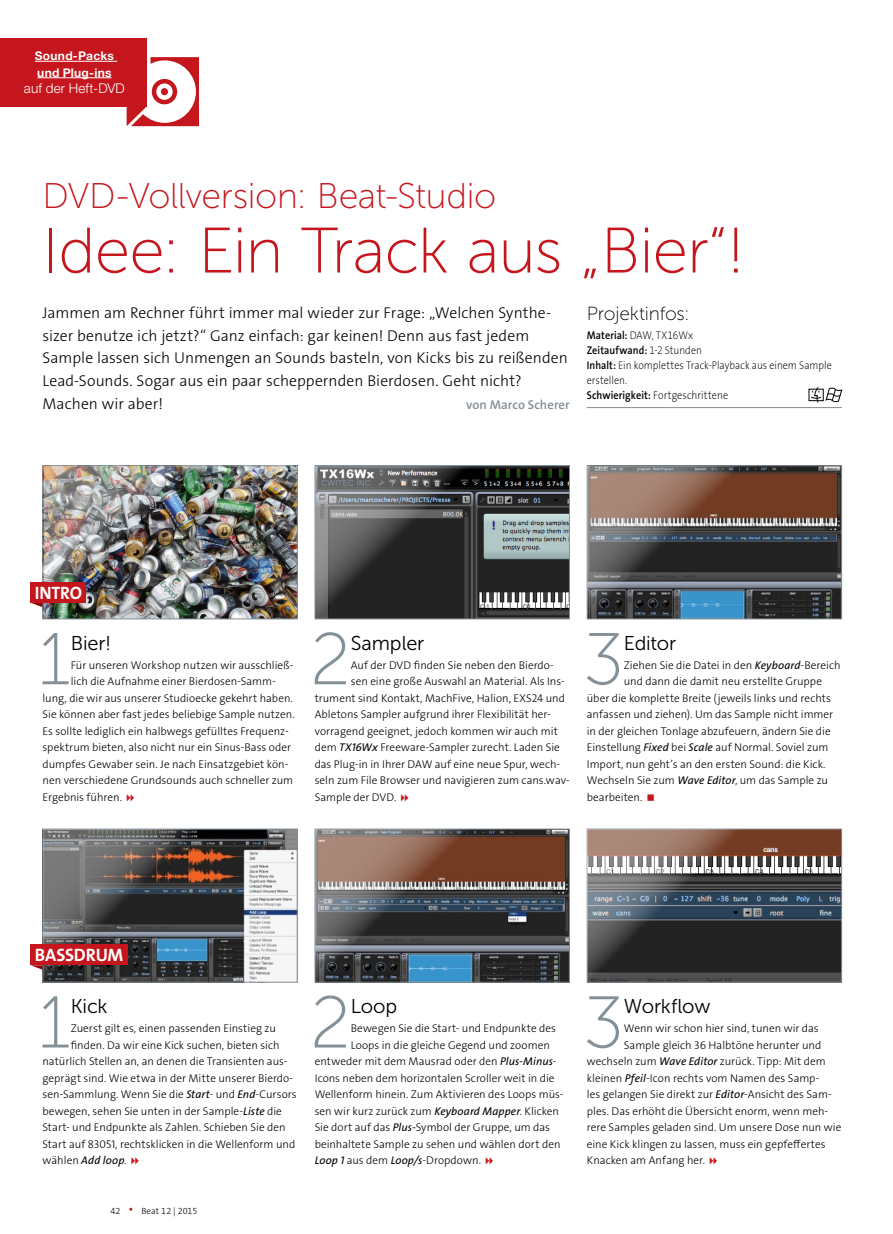
<style>
.page{position:relative;width:893px;height:1234px;background:#fff}
.page>*{position:absolute;margin:0;border:0;box-sizing:border-box;transform-origin:0 0}
.t1{font:73.05px "Museo Sans 100";color:#839097}
.t2{font:64.2px "Museo Sans 100";letter-spacing:-.015em;color:#c4161c}
.t3{font:35.7px "Museo Sans 100";letter-spacing:-.01em;color:#c4161c}
.t4{font:19.95px "Museo Sans 300";letter-spacing:-.005em;color:#000}
.t5{font:18.9px "Museo Sans 100";letter-spacing:-.01em;color:#000}
.t6{font:700 18px "The Sans Os F";letter-spacing:-.01em;color:#fff}
.t7{font:300 15.6px/22.8px "The Sans Os F";color:#000}
.t8{font:300 13.5px "Helvetica Neue LT Std";letter-spacing:.01em;color:#fff}
.t9{font:600 12.9px "The Sans Os F";letter-spacing:.005em;color:#839097}
.t10{font:700 12px/16.5px "Helvetica Neue LT Std";letter-spacing:.02em;color:#fff}
.t11{font:200 11.4px "The Sans Os F";letter-spacing:.005em;color:#000;scale:.9 1}
.t12{font:300 11.25px "The Sans Os F";color:#000}
.t13{font:200 11.25px/14.7px "The Sans Os F";color:#000;scale:.9 1}
.t14{font:300 9px "The Sans Os F";color:#000}
.s1{font-weight:600}
.s2{font-weight:400;font-style:italic}
</style>
<div class="page">
<img style="left:43px;top:829px;width:255px;height:153px">
<img style="left:315px;top:829px;width:255px;height:153px">
<img style="left:587px;top:466px;width:255px;height:153px">
<img style="left:315px;top:466px;width:255px;height:153px">
<img style="left:44px;top:466px;width:254px;height:153px">
<img style="left:587px;top:829px;width:255px;height:153px">
<hr style="left:587px;top:407px;width:255px;height:1px;background:#839097">
<svg style="left:31px;top:602px;width:12px;height:5px"></svg>
<svg style="left:31px;top:965px;width:12px;height:4px"></svg>
<svg style="left:811px;top:387px;width:31px;height:16px"></svg>
<svg style="left:127px;top:38px;width:72px;height:88px"></svg>
<div style="left:0;top:38px;width:146px;height:69px;background:#c4161c"></div>
<hr style="left:35px;top:61px;width:82px;height:1px;background:#fff">
<hr style="left:37px;top:77px;width:75px;height:1px;background:#fff">
<div style="left:31px;top:582px;width:55px;height:20px;background:#c4161c"></div>
<div style="left:31px;top:944px;width:97px;height:21px;background:#c4161c"></div>
<p class="t10" style="left:35px;top:47px;width:81px">Sound-Packs und Plug-ins</p>
<p class="t8" style="left:24px;top:80px;width:102px">auf der Heft-DVD</p>
<h3 class="t3" style="left:43px;top:177px;width:455px">DVD-Vollversion: Beat-Studio</h3>
<h2 class="t2" style="left:43px;top:216px;width:704px">Idee: Ein Track aus „Bier“!</h2>
<p class="t7" style="left:43px;top:301px;width:527px">Jammen am Rechner führt immer mal wieder zur Frage: „Welchen Synthe&shy;sizer benutze ich jetzt?“ Ganz einfach: gar keinen! Denn aus fast jedem Sample lassen sich Unmengen an Sounds basteln, von Kicks bis zu reißenden Lead-Sounds. Sogar aus ein paar scheppernden Bierdosen. Geht nicht?<br>Machen wir aber!</p>
<h3 class="t5" style="left:587px;top:304px;width:104px">Projektinfos:</h3>
<p class="t13" style="left:587px;top:328px;width:274px"><span class="s1">Material:</span> DAW, TX16Wx<br><span class="s1">Zeitaufwand:</span> 1-2 Stunden<br><span class="s1">Inhalt:</span> Ein komplettes Track-Playback aus einem Sample erstellen.</p>
<p class="t11" style="left:587px;top:387px;width:159px"><span class="s1">Schwierigkeit:</span> Fortgeschrittene</p>
<p class="t9" style="left:466px;top:396px;width:105px">von Marco Scherer</p>
<h3 class="t6" style="left:35px;top:580px;width:49px">INTRO</h3>
<h1 class="t1" style="left:38px;top:620px;width:34px">1</h1>
<h3 class="t4" style="left:71px;top:632px;width:42px">Bier!</h3>
<p class="t12" style="left:71px;top:657px;width:224px">Für unseren Workshop nutzen wir ausschließ-</p>
<p class="t12" style="left:71px;top:674px;width:207px">lich die Aufnahme einer Bierdosen-Samm-</p>
<p class="t12" style="left:43px;top:690px;width:252px">lung, die wir aus unserer Studioecke gekehrt haben.</p>
<p class="t12" style="left:43px;top:707px;width:254px">Sie können aber fast jedes beliebige Sample nutzen.</p>
<p class="t12" style="left:43px;top:723px;width:248px">Es sollte lediglich ein halbwegs gefülltes Frequenz-</p>
<p class="t12" style="left:43px;top:740px;width:250px">spektrum bieten, also nicht nur ein Sinus-Bass oder</p>
<p class="t12" style="left:43px;top:756px;width:247px">dumpfes Gewaber sein. Je nach Einsatzgebiet kön-</p>
<p class="t12" style="left:43px;top:773px;width:252px">nen verschiedene Grundsounds auch schneller zum</p>
<p class="t12" style="left:43px;top:789px;width:81px">Ergebnis führen.</p>
<h1 class="t1" style="left:310px;top:620px;width:42px">2</h1>
<h3 class="t4" style="left:351px;top:632px;width:75px">Sampler</h3>
<p class="t12" style="left:351px;top:657px;width:205px">Auf der DVD finden Sie neben den Bierdo-</p>
<p class="t12" style="left:351px;top:674px;width:216px">sen eine große Auswahl an Material. Als Ins-</p>
<p class="t12" style="left:315px;top:690px;width:252px">trument sind Kontakt, MachFive, Halion, EXS24 und</p>
<p class="t12" style="left:315px;top:707px;width:238px">Abletons Sampler aufgrund ihrer Flexibilität her-</p>
<p class="t12" style="left:315px;top:723px;width:245px">vorragend geeignet, jedoch kommen wir auch mit</p>
<p class="t12" style="left:315px;top:740px;width:247px">dem <span class="s2">TX16Wx</span> Freeware-Sampler zurecht. Laden Sie</p>
<p class="t12" style="left:315px;top:756px;width:247px">das Plug-in in Ihrer DAW auf eine neue Spur, wech-</p>
<p class="t12" style="left:315px;top:773px;width:257px">seln zum File Browser und navigieren zum cans.wav-</p>
<p class="t12" style="left:315px;top:789px;width:83px">Sample der DVD.</p>
<h1 class="t1" style="left:583px;top:620px;width:42px">3</h1>
<h3 class="t4" style="left:624px;top:632px;width:54px">Editor</h3>
<p class="t12" style="left:624px;top:657px;width:218px">Ziehen Sie die Datei in den <span class="s2">Keyboard</span>-Bereich</p>
<p class="t12" style="left:624px;top:674px;width:200px">und dann die damit neu erstellte Gruppe</p>
<p class="t12" style="left:587px;top:690px;width:246px">über die komplette Breite (jeweils links und rechts</p>
<p class="t12" style="left:587px;top:707px;width:248px">anfassen und ziehen). Um das Sample nicht immer</p>
<p class="t12" style="left:587px;top:723px;width:245px">in der gleichen Tonlage abzufeuern, ändern Sie die</p>
<p class="t12" style="left:587px;top:740px;width:243px">Einstellung <span class="s2">Fixed</span> bei <span class="s2">Scale</span> auf Normal. Soviel zum</p>
<p class="t12" style="left:587px;top:756px;width:240px">Import, nun geht’s an den ersten Sound: die Kick.</p>
<p class="t12" style="left:587px;top:773px;width:243px">Wechseln Sie zum <span class="s2">Wave Editor</span>, um das Sample zu</p>
<p class="t12" style="left:587px;top:789px;width:57px">bearbeiten.</p>
<h3 class="t6" style="left:35px;top:943px;width:90px">BASSDRUM</h3>
<h1 class="t1" style="left:38px;top:983px;width:34px">1</h1>
<h3 class="t4" style="left:71px;top:995px;width:38px">Kick</h3>
<p class="t12" style="left:71px;top:1020px;width:207px">Zuerst gilt es, einen passenden Einstieg zu</p>
<p class="t12" style="left:71px;top:1037px;width:210px">finden. Da wir eine Kick suchen, bieten sich</p>
<p class="t12" style="left:43px;top:1053px;width:247px">natürlich Stellen an, an denen die Transienten aus-</p>
<p class="t12" style="left:43px;top:1070px;width:252px">geprägt sind. Wie etwa in der Mitte unserer Bierdo-</p>
<p class="t12" style="left:43px;top:1086px;width:256px">sen-Sammlung. Wenn Sie die <span class="s2">Start</span>- und <span class="s2">End</span>-Cursors</p>
<p class="t12" style="left:43px;top:1103px;width:241px">bewegen, sehen Sie unten in der Sample-<span class="s2">Liste</span> die</p>
<p class="t12" style="left:43px;top:1119px;width:245px">Start- und Endpunkte als Zahlen. Schieben Sie den</p>
<p class="t12" style="left:43px;top:1136px;width:254px">Start auf 83051, rechtsklicken in die Wellenform und</p>
<p class="t12" style="left:43px;top:1152px;width:86px">wählen <span class="s2">Add loop</span>.</p>
<p class="t14" style="left:111px;top:1204px;width:11px">42</p>
<p class="t14" style="left:141px;top:1204px;width:58px">Beat 12 | 2015</p>
<h1 class="t1" style="left:310px;top:983px;width:42px">2</h1>
<h3 class="t4" style="left:351px;top:995px;width:48px">Loop</h3>
<p class="t12" style="left:351px;top:1020px;width:207px">Bewegen Sie die Start- und Endpunkte des</p>
<p class="t12" style="left:351px;top:1037px;width:201px">Loops in die gleiche Gegend und zoomen</p>
<p class="t12" style="left:315px;top:1053px;width:243px">entweder mit dem Mausrad oder den <span class="s2">Plus-Minus</span>-</p>
<p class="t12" style="left:315px;top:1070px;width:241px">Icons neben dem horizontalen Scroller weit in die</p>
<p class="t12" style="left:315px;top:1086px;width:250px">Wellenform hinein. Zum Aktivieren des Loops müs-</p>
<p class="t12" style="left:315px;top:1103px;width:246px">sen wir kurz zurück zum <span class="s2">Keyboard Mapper</span>. Klicken</p>
<p class="t12" style="left:315px;top:1119px;width:237px">Sie dort auf das <span class="s2">Plus-</span>Symbol der Gruppe, um das</p>
<p class="t12" style="left:315px;top:1136px;width:247px">beinhaltete Sample zu sehen und wählen dort den</p>
<p class="t12" style="left:315px;top:1152px;width:168px"><span class="s2">Loop 1</span> aus dem <span class="s2">Loop/s</span>-Dropdown.</p>
<h1 class="t1" style="left:583px;top:983px;width:42px">3</h1>
<h3 class="t4" style="left:624px;top:995px;width:88px">Workflow</h3>
<p class="t12" style="left:624px;top:1020px;width:196px">Wenn wir schon hier sind, tunen wir das</p>
<p class="t12" style="left:624px;top:1037px;width:199px">Sample gleich 36 Halbtöne herunter und</p>
<p class="t12" style="left:587px;top:1053px;width:241px">wechseln zum <span class="s2">Wave Editor</span> zurück. Tipp: Mit dem</p>
<p class="t12" style="left:587px;top:1070px;width:234px">kleinen <span class="s2">Pfeil</span>-Icon rechts vom Namen des Samp-</p>
<p class="t12" style="left:587px;top:1086px;width:246px">les gelangen Sie direkt zur <span class="s2">Editor</span>-Ansicht des Sam-</p>
<p class="t12" style="left:587px;top:1103px;width:243px">ples. Das erhöht die Übersicht enorm, wenn meh-</p>
<p class="t12" style="left:587px;top:1119px;width:256px">rere Samples geladen sind. Um unsere Dose nun wie</p>
<p class="t12" style="left:587px;top:1136px;width:240px">eine Kick klingen zu lassen, muss ein gepfeffertes</p>
<p class="t12" style="left:587px;top:1152px;width:120px">Knacken am Anfang her.</p>
</div>
